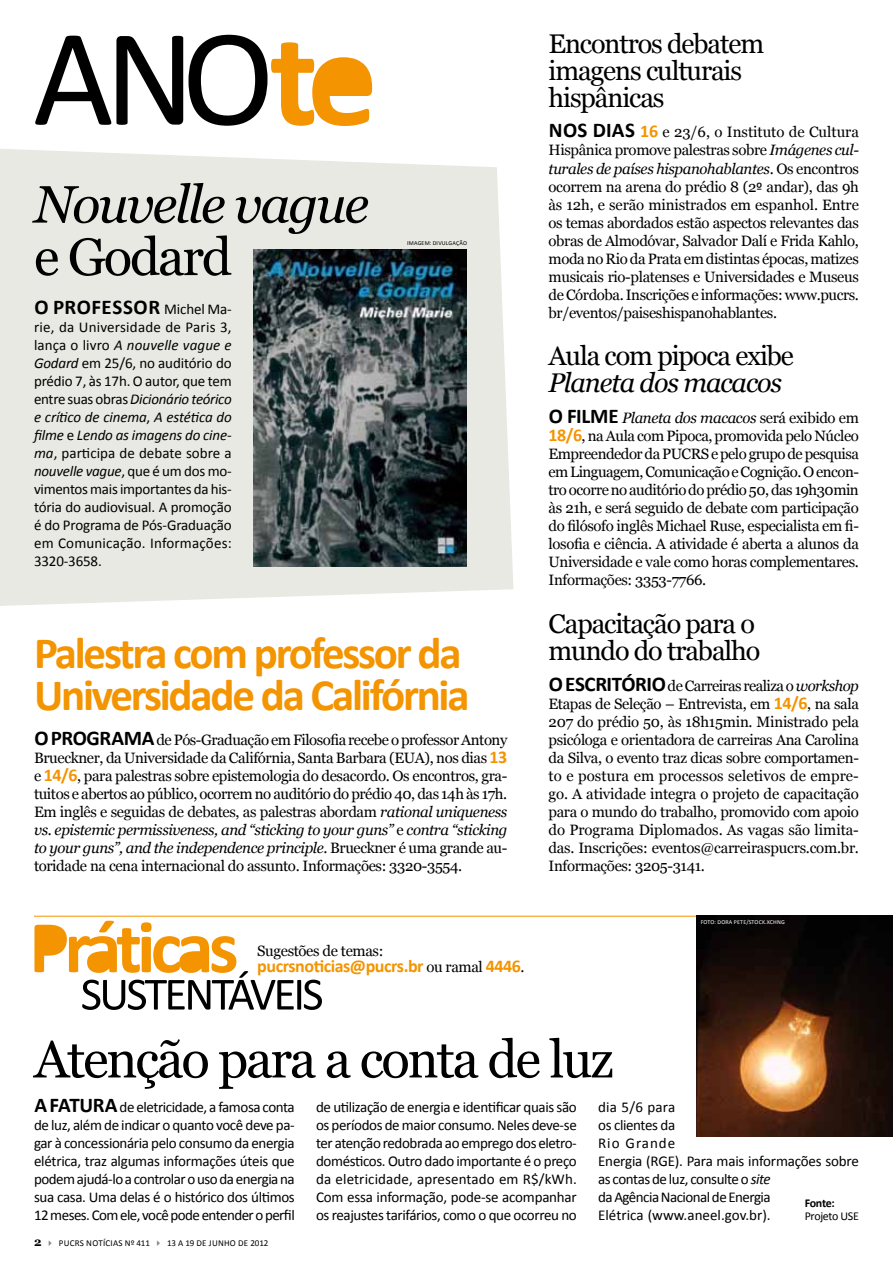
<style>
.page{position:relative;width:893px;height:1263px;background:#fff}
.page>*{position:absolute;margin:0;border:0;box-sizing:border-box;transform-origin:0 0}
.t1{font:52.5px "Georgia";letter-spacing:-.04em;color:#000}
.t2{font:italic 52.5px "Georgia";letter-spacing:-.04em;color:#000}
.t3{font:700 45px/42px "Calibri";letter-spacing:-.05em;color:#f39400}
.t4{font:27px/27px "Georgia";letter-spacing:-.04em;color:#000}
.t5{font:italic 27px "Georgia";letter-spacing:-.04em;color:#000}
.t6{font:700 21px "Calibri";letter-spacing:.02em;color:#000}
.t7{font:700 18px "Calibri";letter-spacing:-.025em;color:#f39400}
.t8{font:15px/18px "Georgia";letter-spacing:-.025em;color:#000;text-align:justify}
.t9{font:15px/18px "Calibri";letter-spacing:-.025em;color:#000;text-align:justify}
.t10{font:12px "Calibri";letter-spacing:-.025em;color:#000}
.t11{font:700 12px "Calibri";color:#000}
.t12{font:9px "Calibri";letter-spacing:-.01em;color:#000}
.t13{font:9px "Calibri";letter-spacing:.03em;color:#000}
.t14{font:6px "Calibri";letter-spacing:.03em;color:#fff}
.t15{font:6px "Calibri";color:#000}
.s1{font-weight:400;font-size:15px}
.s2{font-style:italic}
.s3{font-family:"Calibri";font-weight:700;font-size:18px;color:#f39400}
.s4{font-family:"Georgia";font-weight:400;font-size:15px;color:#000}
.s5{font-family:"Calibri"}
.s6{font-family:"Calibri";font-weight:700;font-size:21px}
.s7{font-family:"Georgia";font-weight:700;font-size:12px}
.s8{color:#878781}
</style>
<div class="page">
<svg style="left:0;top:149px;width:513px;height:457px;background:#eaeae4"></svg>
<svg style="left:35px;top:35px;width:337px;height:91px"></svg>
<svg style="left:34px;top:921px;width:288px;height:89px"></svg>
<hr style="left:34px;top:916px;width:859px;height:1px;background:#f39400">
<img style="left:696px;top:916px;width:197px;height:220px">
<img style="left:253px;top:249px;width:214px;height:317px">
<h1 class="t2" style="left:34px;top:171px;width:337px">Nouvelle vague</h1>
<h1 class="t1" style="left:34px;top:225px;width:199px">e Godard</h1>
<h3 class="t6" style="left:34px;top:294px;width:199px">O professor <span class="s1">Michel Ma-</span></h3>
<p class="t9" style="left:34px;top:318px;width:199px">rie, da Universidade de Paris 3, lança o livro <span class="s2">A nouvelle vague e Godard</span> em 25/6, no auditório do prédio 7, às 17h. O autor, que tem entre suas obras <span class="s2">Dicionário teórico e crítico de cinema</span>, <span class="s2">A estética do filme</span> e <span class="s2">Lendo as imagens do cine&shy;ma</span>, participa de debate sobre a <span class="s2">nouvelle vague</span>, que é um dos mo&shy;vimentos mais importantes da his&shy;tória do audiovisual. A promoção é do Programa de Pós-Graduação em Comunicação. Informações:<br>3320-3658.</p>
<p class="t15" style="left:407px;top:240px;width:7px">Imagem</p>
<p class="t15" style="left:430px;top:240px;width:8px">: divulgação</p>
<h2 class="t3" style="left:34px;top:632px;width:437px">Palestra com professor da<br>Universidade da Califórnia</h2>
<h3 class="t6" style="left:34px;top:724px;width:67px">O Programa</h3>
<p class="t8" style="left:34px;top:731px;width:475px;text-indent:122px">de Pós-Graduação em Filosofia recebe o professor Antony Brueckner, da Universidade da Califórnia, Santa Barbara (EUA), nos dias <span class="s3">13 </span>e <span class="s3">14/6</span>, para palestras sobre epistemologia do desacordo. Os encontros, gra&shy;tuitos e abertos ao público, ocorrem no auditório do prédio 40, das 14h às 17h.<br>Em inglês e seguidas de debates, as palestras abordam <span class="s2">rational uniqueness vs. epistemic permissiveness, and “sticking to your guns”</span> e <span class="s2">contra “sticking to your guns”, and the independence principle</span>. Brueckner é uma grande au&shy;toridade na cena internacional do assunto. Informações: 3320-3554.</p>
<p class="t8" style="left:257px;top:942px;width:128px">Sugestões de temas:</p>
<p class="t7" style="left:257px;top:955px;width:269px">pucrsnoticias@pucrs.br <span class="s4">ou ramal</span> 4446<span class="s4">.</span></p>
<h3 class="t4" style="left:549px;top:30px;width:217px">Encontros debatem imagens culturais hispânicas</h3>
<h3 class="t6" style="left:549px;top:117px;width:55px">Nos dias</h3>
<p class="t8" style="left:549px;top:124px;width:312px;text-indent:91px"><span class="s3">16</span> e 23/6, o Instituto de Cultura Hispânica promove palestras sobre <span class="s2">Imágenes cul&shy;turales de países hispanohablantes</span>. Os encontros ocorrem na arena do prédio 8 (2<span class="s5">º</span> andar), das 9h às 12h, e serão ministrados em espanhol. Entre os temas abordados estão aspectos relevantes das obras de Almodóvar, Salvador Dalí e Frida Kahlo, moda no Rio da Prata em distintas épocas, matizes musicais rio-platenses e Universidades e Museus de Córdoba. Inscrições e informações: www.pucrs. br/eventos/paiseshispanohablantes.</p>
<h3 class="t4" style="left:549px;top:343px;width:247px">Aula com pipoca exibe</h3>
<h3 class="t5" style="left:549px;top:366px;width:235px">Planeta dos macacos</h3>
<p class="t8" style="left:549px;top:409px;width:312px"><span class="s6">O filme</span> <span class="s2">Planeta dos macacos</span> será exibido em <span class="s3">18/6</span>, na Aula com Pipoca, promovida pelo Núcleo Empreendedor da PUCRS e pelo grupo de pesquisa em Linguagem, Comunicação e Cognição. O encon&shy;tro ocorre no auditório do prédio 50, das 19h30min às 21h, e será seguido de debate com participação do filósofo inglês Michael Ruse, especialista em fi&shy;losofia e ciência. A atividade é aberta a alunos da Universidade e vale como horas complementares.<br>Informações: 3353-7766.</p>
<h3 class="t4" style="left:549px;top:611px;width:213px">Capacitação para o mundo do trabalho</h3>
<h3 class="t6" style="left:549px;top:670px;width:27px">OEscri</h3>
<p class="t8" style="left:548px;top:677px;width:312px;text-indent:63px"><span class="s6">tóri o</span> de Carreiras realiza o <span class="s2">workshop </span>Etapas de Seleção – Entrevista, em <span class="s3">14/6</span>, na sala 207 do prédio 50, às 18h15min. Ministrado pela psicóloga e orientadora de carreiras Ana Carolina da Silva, o evento traz dicas sobre comportamen&shy;to e postura em processos seletivos de empre&shy;go. A atividade integra o projeto de capacitação para o mundo do trabalho, promovido com apoio do Programa Diplomados. As vagas são limita&shy;das. Inscrições: eventos@carreiraspucrs.com.br.<br>Informações: 3205-3141.</p>
<p class="t14" style="left:701px;top:918px;width:22px">Foto: Dora</p>
<p class="t14" style="left:734px;top:918px;width:53px">Pete/stoc k.XCHN G</p>
<h1 class="t1" style="left:34px;top:1027px;width:581px">Atenção para a conta de luz</h1>
<h3 class="t6" style="left:34px;top:1092px;width:59px">A fatura</h3>
<p class="t9" style="left:34px;top:1098px;width:262px;text-indent:86px">de eletricidade, a famosa conta de luz, além de indicar o quanto você deve pa&shy;gar à concessionária pelo consumo da energia elétrica, traz algumas informações úteis que podem ajudá-lo a controlar o uso da energia na sua casa. Uma delas é o histórico dos últimos 12 meses. Com ele, você pode entender o perfil</p>
<p class="t9" style="left:316px;top:1098px;width:262px">de utilização de energia e identificar quais são os períodos de maior consumo. Neles deve-se ter atenção redobrada ao emprego dos eletro&shy;domésticos. Outro dado importante é o preço da eletricidade, apresentado em R$/kWh.<br>Com essa informação, pode-se acompanhar os reajustes tarifários, como o que ocorreu no</p>
<p class="t9" style="left:598px;top:1098px;width:262px;text-align:left">dia 5/6 para<br>os clientes da<br>Rio Grande<br>Energia (RGE). Para mais informações sobre as contas de luz, consulte o <span class="s2">site<br></span>da Agência Nacional de Energia<br>Elétrica (www.aneel.gov.br).</p>
<p class="t11" style="left:805px;top:1195px;width:31px">Fonte:</p>
<p class="t10" style="left:805px;top:1209px;width:56px">Projeto USE</p>
<p class="t13" style="left:34px;top:1237px;width:77px"><span class="s7">2</span> <span class="s8">✔</span> PUCRS notícias</p>
<p class="t12" style="left:125px;top:1237px;width:145px">Nº 411 <span class="s8">✔</span> 13 a 19 de ju nho de 2012</p>
</div>
